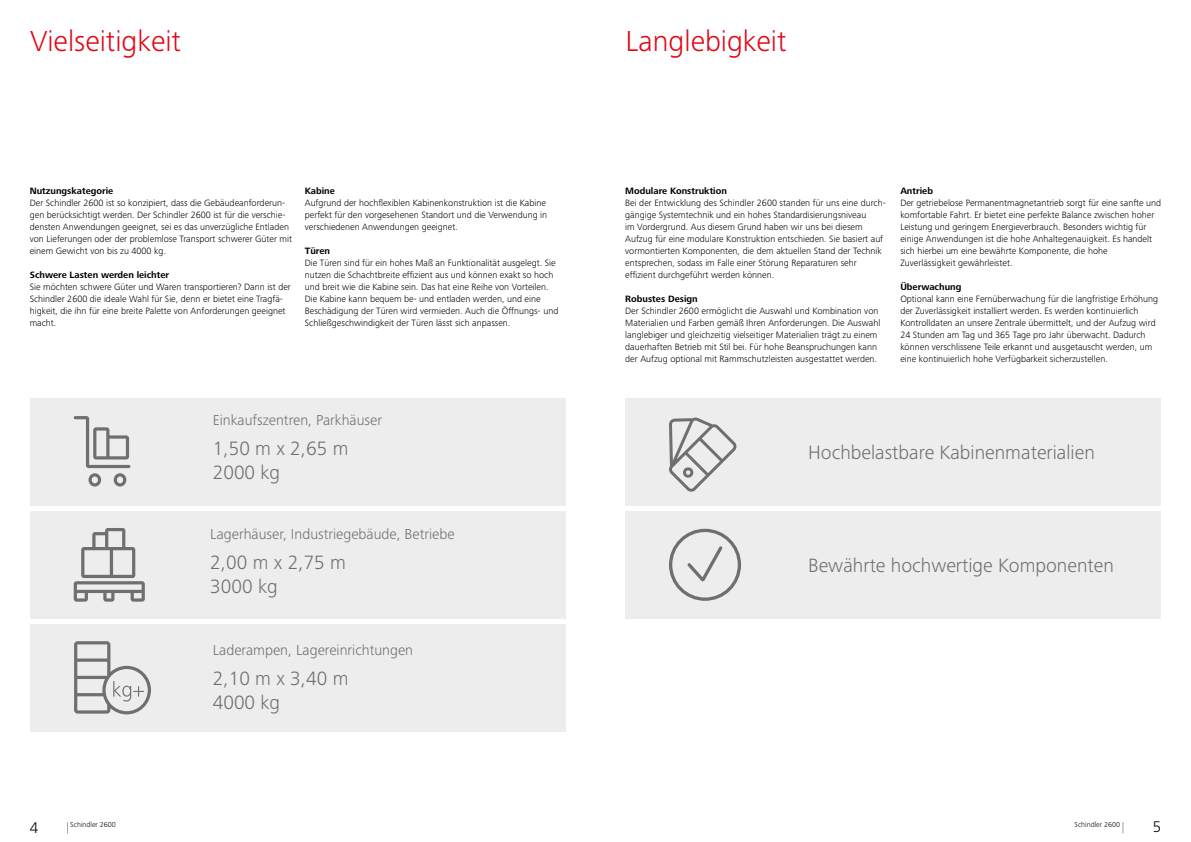
<style>
.page{position:relative;width:1191px;height:842px;background:#fff}
.page>*{position:absolute;margin:0;border:0;box-sizing:border-box;transform-origin:0 0}
.t1{font:300 30px "Frutiger Next LTW1 G";color:#e30613}
.t2{font:300 20px/24px "Frutiger Next LTW1 G";color:#706f6f}
.t3{font:300 16px "Frutiger Next LTW1 G";color:#000}
.t4{font:300 15px "Frutiger Next LTW1 G";color:#706f6f}
.t5{font:300 9.5px/12px "Frutiger Next LTW1 G";color:#000}
.t6{font:700 9.5px "Frutiger Next LTW1 G";color:#000}
.t7{font:300 7.5px "Frutiger Next LTW1 G";color:#000}
</style>
<div class="page">
<svg style="left:74px;top:641px;width:77px;height:73px;background:#cecdcd"></svg>
<svg style="left:74px;top:416px;width:56px;height:71px;background:#cecdcd"></svg>
<svg style="left:74px;top:528px;width:71px;height:74px;background:#c8c8c8"></svg>
<svg style="left:669px;top:529px;width:72px;height:72px;background:#d7d6d6"></svg>
<svg style="left:668px;top:417px;width:69px;height:75px;background:#d0d0d0"></svg>
<h1 class="t1" style="left:30px;top:24px;width:152px">Vielseitigkeit</h1>
<h5 class="t6" style="left:30px;top:185px;width:85px">Nutzungskategorie</h5>
<p class="t5" style="left:30px;top:197px;width:264px">Der Schindler 2600 ist so konzipiert, dass die Gebäudeanforderun&shy;gen berücksichtigt werden. Der Schindler 2600 ist für die verschie&shy;densten Anwendungen geeignet, sei es das unverzügliche Entladen von Lieferungen oder der problemlose Transport schwerer Güter mit einem Gewicht von bis zu 4000 kg.</p>
<h5 class="t6" style="left:30px;top:269px;width:141px">Schwere Lasten werden leichter</h5>
<p class="t5" style="left:30px;top:281px;width:263px">Sie möchten schwere Güter und Waren transportieren? Dann ist der Schindler 2600 die ideale Wahl für Sie, denn er bietet eine Tragfä&shy;higkeit, die ihn für eine breite Palette von Anforderungen geeignet macht.</p>
<h5 class="t6" style="left:305px;top:185px;width:32px">Kabine</h5>
<p class="t5" style="left:305px;top:197px;width:244px">Aufgrund der hochfexiblen Kabinenkonstruktion ist die Kabine perfekt für den vorgesehenen Standort und die Verwendung in verschiedenen Anwendungen geeignet.</p>
<h5 class="t6" style="left:305px;top:245px;width:27px">Türen</h5>
<p class="t5" style="left:305px;top:257px;width:255px">Die Türen sind für ein hohes Maß an Funktionalität ausgelegt. Sie nutzen die Schachtbreite efzient aus und können exakt so hoch und breit wie die Kabine sein. Das hat eine Reihe von Vorteilen.<br>Die Kabine kann bequem be- und entladen werden, und eine Beschädigung der Türen wird vermieden. Auch die Öffnungs- und Schließgeschwindigkeit der Türen lässt sich anpassen.</p>
<p class="t4" style="left:213px;top:411px;width:171px">Einkaufszentren, Parkhäuser</p>
<p class="t2" style="left:213px;top:436px;width:137px">1,50 m x 2,65 m<br>2000 kg</p>
<p class="t4" style="left:210px;top:525px;width:246px">Lagerhäuser, Industriegebäude, Betriebe</p>
<p class="t2" style="left:210px;top:550px;width:137px">2,00 m x 2,75 m<br>3000 kg</p>
<p class="t4" style="left:213px;top:641px;width:202px">Laderampen, Lagereinrichtungen</p>
<p class="t2" style="left:213px;top:666px;width:137px">2,10 m x 3,40 m<br>4000 kg</p>
<h1 class="t1" style="left:625px;top:24px;width:162px">Langlebigkeit</h1>
<h5 class="t6" style="left:625px;top:185px;width:103px">Modulare Konstruktion</h5>
<p class="t5" style="left:625px;top:197px;width:262px">Bei der Entwicklung des Schindler 2600 standen für uns eine durch&shy;gängige Systemtechnik und ein hohes Standardisierungsniveau<br>im Vordergrund. Aus diesem Grund haben wir uns bei diesem Aufzug für eine modulare Konstruktion entschieden. Sie basiert auf vormontierten Komponenten, die dem aktuellen Stand der Technik entsprechen, sodass im Falle einer Störung Reparaturen sehr efzient durchgeführt werden können.</p>
<h5 class="t6" style="left:625px;top:293px;width:74px">Robustes Design</h5>
<p class="t5" style="left:625px;top:305px;width:256px">Der Schindler 2600 ermöglicht die Auswahl und Kombination von Materialien und Farben gemäß Ihren Anforderungen. Die Auswahl langlebiger und gleichzeitig vielseitiger Materialien trägt zu einem dauerhaften Betrieb mit Stil bei. Für hohe Beanspruchungen kann der Aufzug optional mit Rammschutzleisten ausgestattet werden.</p>
<h5 class="t6" style="left:900px;top:185px;width:34px">Antrieb</h5>
<p class="t5" style="left:900px;top:197px;width:262px">Der getriebelose Permanentmagnetantrieb sorgt für eine sanfte und komfortable Fahrt. Er bietet eine perfekte Balance zwischen hoher Leistung und geringem Energieverbrauch. Besonders wichtig für einige Anwendungen ist die hohe Anhaltegenauigkeit. Es handelt sich hierbei um eine bewährte Komponente, die hohe Zuverlässigkeit gewährleistet.</p>
<h5 class="t6" style="left:900px;top:281px;width:63px">Überwachung</h5>
<p class="t5" style="left:900px;top:293px;width:259px">Optional kann eine Fernüberwachung für die langfristige Erhöhung der Zuverlässigkeit installiert werden. Es werden kontinuierlich Kontrolldaten an unsere Zentrale übermittelt, und der Aufzug wird 24 Stunden am Tag und 365 Tage pro Jahr überwacht. Dadurch können verschlissene Teile erkannt und ausgetauscht werden, um eine kontinuierlich hohe Verfügbarkeit sicherzustellen.</p>
<p class="t2" style="left:808px;top:440px;width:288px">Hochbelastbare Kabinenmaterialien</p>
<p class="t2" style="left:808px;top:553px;width:307px">Bewährte hochwertige Komponenten</p>
<p class="t7" style="left:70px;top:820px;width:47px">Schindler 2600</p>
<p class="t7" style="left:1074px;top:820px;width:47px">Schindler 2600</p>
<h3 class="t3" style="left:30px;top:818px;width:10px">4</h3>
<h3 class="t3" style="left:1152px;top:818px;width:10px">5</h3>
</div>
